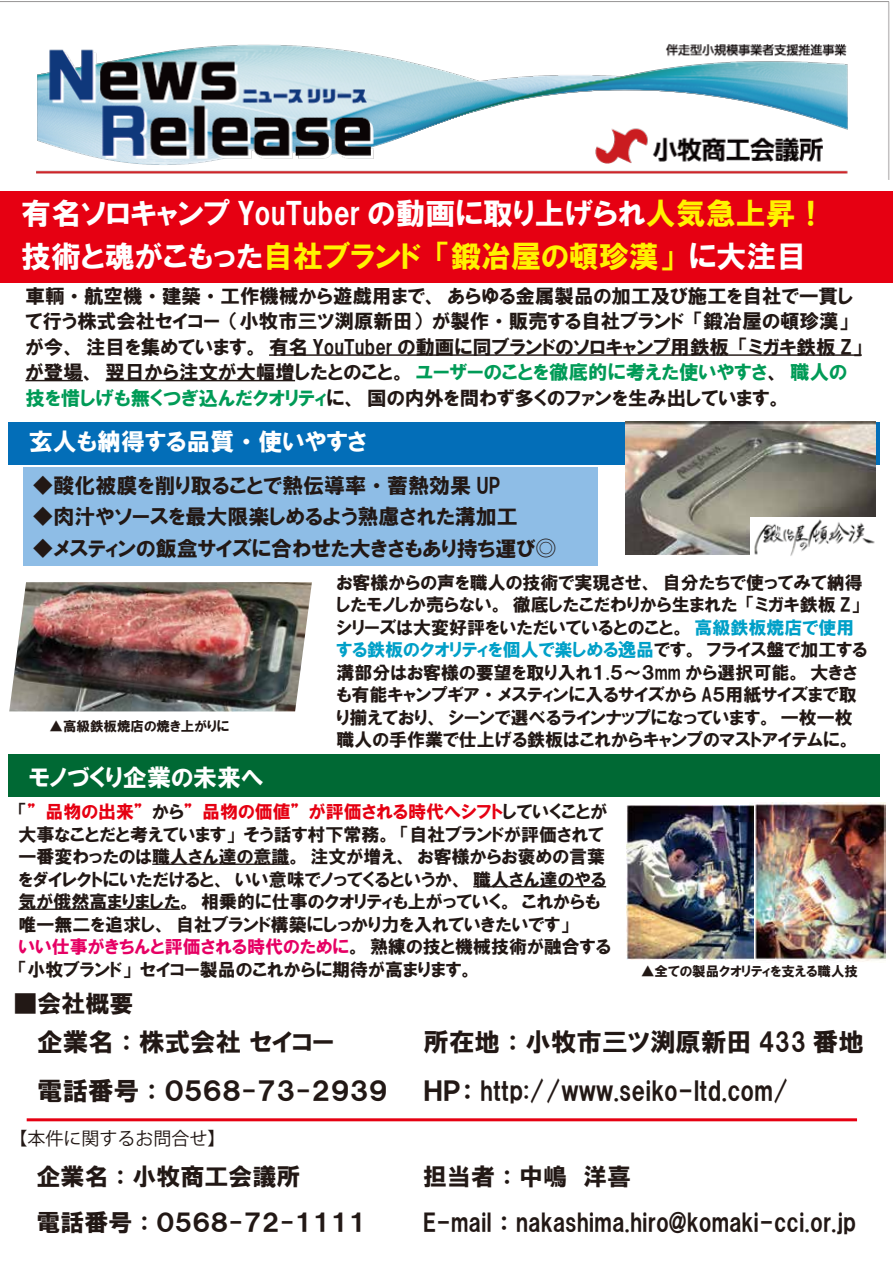
<style>
.page{position:relative;width:893px;height:1263px;background:#fff}
.page>*{position:absolute;margin:0;border:0;box-sizing:border-box;transform-origin:0 0}
.t1{font:30px/43.5px "HGP Soei Kakugothic UB";color:#fff}
.t2{font:25.5px/48.9px "HGP Soei Kakugothic UB";color:#221815}
.t3{font:24px/45.9px "HGP Soei Kakugothic UB";color:#221815}
.t4{font:24px "HGP Soei Kakugothic UB";color:#fff}
.t5{font:21px "HGP Soei Kakugothic UB";color:#221815}
.t6{font:19.5px/25.5px "HGP Soei Kakugothic UB";color:#221815}
.t7{font:18px/22.5px "HGP Soei Kakugothic UB";color:#221815}
.t8{font:18px "Koz Go Pr 6 N";color:#221815}
.t9{font:13.5px "HGP Soei Kakugothic UB";color:#221815}
.s1{color:#fff200}
.s2{color:#009b57}
.s3{font-family:"Koz Go Pr 6 N"}
.s4{color:#00a0c8}
.s5{color:#e60012}
.s6{color:#e60064}
</style>
<div class="page">
<img style="left:0;top:1px;width:890px;height:179px">
<div style="left:0;top:191px;width:893px;height:91px;background:#e60012"></div>
<div style="left:8px;top:422px;width:872px;height:42px;background:#036eb8"></div>
<div style="left:8px;top:755px;width:872px;height:42px;background:#006934"></div>
<hr style="left:27px;top:1118px;width:830px;height:3px;background:#e60012">
<hr style="left:269px;top:354px;width:593px;height:2px;background:#221815">
<hr style="left:26px;top:380px;width:57px;height:1px;background:#221815">
<hr style="left:106px;top:380px;width:189px;height:1px;background:#221815">
<div style="left:23px;top:467px;width:575px;height:99px;background:#8ebde6"></div>
<hr style="left:152px;top:863px;width:137px;height:2px;background:#221815">
<hr style="left:473px;top:886px;width:133px;height:1px;background:#221815">
<hr style="left:18px;top:908px;width:162px;height:2px;background:#221815">
<img style="left:749px;top:802px;width:137px;height:160px">
<img style="left:626px;top:805px;width:128px;height:155px">
<img style="left:626px;top:422px;width:250px;height:133px">
<img style="left:9px;top:582px;width:303px;height:129px">
<img style="left:750px;top:517px;width:126px;height:39px">
<h1 class="t1" style="left:21px;top:191px;width:806px">有名ソロキャンプ YouTuber の動画に取り上げられ<span class="s1">人気急上昇！</span>技術と魂がこもった<span class="s1">自社ブランド「鍛冶屋の頓珍漢」</span>に大注目</h1>
<p class="t6" style="left:26px;top:283px;width:838px">車輌・航空機・建築・工作機械から遊戯用まで、あらゆる金属製品の加工及び施工を自社で一貫して行う株式会社セイコー（小牧市三ツ渕原新田）が製作・販売する自社ブランド「鍛冶屋の頓珍漢」が今、注目を集めています。有名 YouTuber の動画に同ブランドのソロキャンプ用鉄板「ミガキ鉄板 Z」が登場、翌日から注文が大幅増したとのこと。<span class="s2">ユーザーのことを徹底的に考えた使いやすさ</span>、<span class="s2">職人の技を惜しげも無くつぎ込んだクオリティ</span>に、国の内外を問わず多くのファンを生み出しています。</p>
<h3 class="t4" style="left:29px;top:430px;width:340px">玄人も納得する品質・使いやすさ</h3>
<p class="t5" style="left:32px;top:475px;width:470px">◆酸化被膜を削り取ることで熱伝導率・蓄熱効果 UP</p>
<p class="t5" style="left:32px;top:506px;width:487px">◆肉汁やソースを最大限楽しめるよう熟慮された溝加工</p>
<p class="t5" style="left:32px;top:538px;width:526px">◆メスティンの飯盒サイズに合わせた大きさもあり持ち運び<span class="s3">◎</span></p>
<p class="t9" style="left:50px;top:720px;width:181px">▲高級鉄板焼店の焼き上がりに</p>
<p class="t7" style="left:336px;top:571px;width:532px">お客様からの声を職人の技術で実現させ、自分たちで使ってみて納得したモノしか売らない。徹底したこだわりから生まれた「ミガキ鉄板 Z」シリーズは大変好評をいただいているとのこと。<span class="s4">高級鉄板焼店で使用する鉄板のクオリティを個人で楽しめる逸品</span>です。フライス盤で加工する溝部分はお客様の要望を取り入れ１.５〜３mm から選択可能。大きさも有能キャンプギア・メスティンに入るサイズから A５用紙サイズまで取り揃えており、シーンで選べるラインナップになっています。一枚一枚職人の手作業で仕上げる鉄板はこれからキャンプのマストアイテムに。</p>
<h3 class="t4" style="left:29px;top:765px;width:236px">モノづくり企業の未来へ</h3>
<p class="t7" style="left:18px;top:800px;width:594px">「<span class="s5">” 品物の出来”</span> から<span class="s5">” 品物の価値” が評価される時代へシフト</span>していくことが大事なことだと考えています」そう話す村下常務。「自社ブランドが評価されて一番変わったのは職人さん達の意識。注文が増え、お客様からお褒めの言葉をダイレクトにいただけると、いい意味でノってくるというか、職人さん達のやる気が俄然高まりました。相乗的に仕事のクオリティも上がっていく。これからも唯一無二を追求し、自社ブランド構築にしっかり力を入れていきたいです」<br><span class="s6">いい仕事がきちんと評価される時代のために</span>。熟練の技と機械技術が融合する「小牧ブランド」セイコー製品のこれからに期待が高まります。</p>
<h3 class="t3" style="left:14px;top:980px;width:121px">■会社概要</h3>
<p class="t9" style="left:641px;top:964px;width:219px">▲全ての製品クオリティを支える職人技</p>
<h2 class="t2" style="left:37px;top:1017px;width:352px">企業名：株式会社 セイコー<br>電話番号：０５６８-７３-２９３９</h2>
<h2 class="t2" style="left:424px;top:1017px;width:442px">所在地：小牧市三ツ渕原新田 433 番地<br>ＨＰ： http://www.seiko-ltd.com/</h2>
<p class="t8" style="left:9px;top:1128px;width:218px">【本件に関するお問合せ】</p>
<h3 class="t3" style="left:37px;top:1153px;width:332px">企業名：小牧商工会議所<br>電話番号：０５６８-７２-１１１１</h3>
<h3 class="t3" style="left:423px;top:1153px;width:435px">担当者：中嶋　洋喜<br>E-mail ： nakashima.hiro@komaki-cci.or.jp</h3>
</div>
